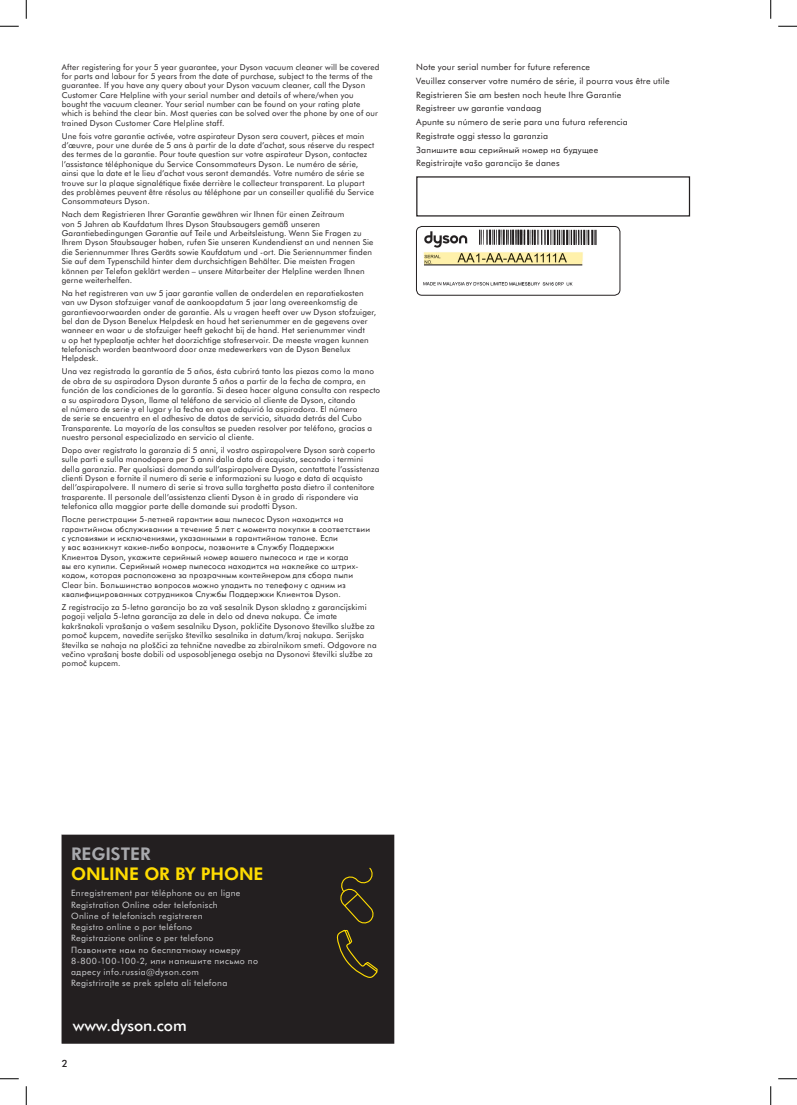
<style>
.page{position:relative;width:797px;height:1105px;background:#fff}
.page>*{position:absolute;margin:0;border:0;box-sizing:border-box;transform-origin:0 0}
.t1{font:800 17.5px "Futura BT";letter-spacing:-.005em;color:#ffdc01}
.t2{font:800 17.5px "Futura BT";letter-spacing:-.005em;color:#a8a9ad}
.t3{font:500 15.62px "Futura BT";letter-spacing:-.005em;color:#fff}
.t4{font:500 10px "Futura BT";color:#231f20}
.t5{font:8.75px/13.8px "Futura BT";letter-spacing:.02em;color:#231f20}
.t6{font:8.75px/11.2px "Futura BT";letter-spacing:.04em;color:#d1d2d4}
.t7{font:8.12px/9.4px "Futura BT";letter-spacing:.02em;color:#231f20}
</style>
<div class="page">
<img style="left:416px;top:227px;width:181px;height:68px">
<div style="left:416px;top:226px;width:204px;height:69px;border:1px solid #231f20;border-radius:6px"></div>
<div style="left:62px;top:835px;width:332px;height:209px;background:#231f20"></div>
<svg style="left:336px;top:867px;width:43px;height:112px;background:#342d1d"></svg>
<svg style="left:0;top:25px;width:19px;height:2px"></svg>
<svg style="left:778px;top:25px;width:19px;height:2px"></svg>
<svg style="left:0;top:1078px;width:19px;height:1px"></svg>
<svg style="left:778px;top:1078px;width:19px;height:1px"></svg>
<svg style="left:25px;top:0;width:2px;height:19px"></svg>
<svg style="left:25px;top:1086px;width:2px;height:19px"></svg>
<svg style="left:770px;top:0;width:1px;height:19px"></svg>
<svg style="left:770px;top:1086px;width:1px;height:19px"></svg>
<p class="t7" style="left:62px;top:62px;width:319px">After registering for your 5 year guarantee, your Dyson vacuum cleaner will be covered for parts and labour for 5 years from the date of purchase, subject to the terms of the guarantee. If you have any query about your Dyson vacuum cleaner, call the Dyson Customer Care Helpline with your serial number and details of where/when you bought the vacuum cleaner. Your serial number can be found on your rating plate which is behind the clear bin. Most queries can be solved over the phone by one of our trained Dyson Customer Care Helpline staff.</p>
<p class="t7" style="left:62px;top:131px;width:314px">Une fois votre garantie activée, votre aspirateur Dyson sera couvert, pièces et main d’œuvre, pour une durée de 5 ans à partir de la date d’achat, sous réserve du respect des termes de la garantie. Pour toute question sur votre aspirateur Dyson, contactez l’assistance téléphonique du Service Consommateurs Dyson. Le numéro de série, ainsi que la date et le lieu d’achat vous seront demandés. Votre numéro de série se trouve sur la plaque signalétique fixée derrière le collecteur transparent. La plupart des problèmes peuvent être résolus au téléphone par un conseiller qualifié du Service Consommateurs Dyson.</p>
<p class="t7" style="left:62px;top:209px;width:313px">Nach dem Registrieren Ihrer Garantie gewähren wir Ihnen für einen Zeitraum<br>von 5 Jahren ab Kaufdatum Ihres Dyson Staubsaugers gemäß unseren Garantiebedingungen Garantie auf Teile und Arbeitsleistung. Wenn Sie Fragen zu Ihrem Dyson Staubsauger haben, rufen Sie unseren Kundendienst an und nennen Sie die Seriennummer Ihres Geräts sowie Kaufdatum und -ort. Die Seriennummer finden Sie auf dem Typenschild hinter dem durchsichtigen Behälter. Die meisten Fragen können per Telefon geklärt werden – unsere Mitarbeiter der Helpline werden Ihnen gerne weiterhelfen.</p>
<p class="t7" style="left:62px;top:288px;width:316px">Na het registreren van uw 5 jaar garantie vallen de onderdelen en reparatiekosten van uw Dyson stofzuiger vanaf de aankoopdatum 5 jaar lang overeenkomstig de garantievoorwaarden onder de garantie. Als u vragen heeft over uw Dyson stofzuiger, bel dan de Dyson Benelux Helpdesk en houd het serienummer en de gegevens over wanneer en waar u de stofzuiger heeft gekocht bij de hand. Het serienummer vindt<br>u op het typeplaatje achter het doorzichtige stofreservoir. De meeste vragen kunnen telefonisch worden beantwoord door onze medewerkers van de Dyson Benelux Helpdesk.</p>
<p class="t7" style="left:62px;top:367px;width:320px">Una vez registrada la garantía de 5 años, ésta cubrirá tanto las piezas como la mano de obra de su aspiradora Dyson durante 5 años a partir de la fecha de compra, en función de las condiciones de la garantía. Si desea hacer alguna consulta con respecto a su aspiradora Dyson, llame al teléfono de servicio al cliente de Dyson, citando<br>el número de serie y el lugar y la fecha en que adquirió la aspiradora. El número<br>de serie se encuentra en el adhesivo de datos de servicio, situada detrás del Cubo Transparente. La mayoría de las consultas se pueden resolver por teléfono, gracias a nuestro personal especializado en servicio al cliente.</p>
<p class="t7" style="left:62px;top:445px;width:319px">Dopo aver registrato la garanzia di 5 anni, il vostro aspirapolvere Dyson sarà coperto sulle parti e sulla manodopera per 5 anni dalla data di acquisto, secondo i termini della garanzia. Per qualsiasi domanda sull’aspirapolvere Dyson, contattate l’assistenza clienti Dyson e fornite il numero di serie e informazioni su luogo e data di acquisto dell’aspirapolvere. Il numero di serie si trova sulla targhetta posta dietro il contenitore trasparente. Il personale dell’assistenza clienti Dyson è in grado di rispondere via telefonica alla maggior parte delle domande sui prodotti Dyson.</p>
<p class="t7" style="left:62px;top:514px;width:310px">После регистрации 5-летней гарантии ваш пылесос Dyson находится на гарантийном обслуживании в течение 5 лет с момента покупки в соответствии с условиями и исключениями, указанными в гарантийном талоне. Если<br>у вас возникнут какие-либо вопросы, позвоните в Службу Поддержки Клиентов Dyson, укажите серийный номер вашего пылесоса и где и когда<br>вы его купили. Серийный номер пылесоса находится на наклейке со штрих&shy;кодом, которая расположена за прозрачным контейнером для сбора пыли Clear bin. Большинство вопросов можно уладить по телефону с одним из квалифицированных сотрудников Службы Поддержки Клиентов Dyson.</p>
<p class="t7" style="left:62px;top:602px;width:316px">Z registracijo za 5-letno garancijo bo za vaš sesalnik Dyson skladno z garancijskimi pogoji veljala 5-letna garancija za dele in delo od dneva nakupa. Če imate kakršnakoli vprašanja o vašem sesalniku Dyson, pokličite Dysonovo številko službe za pomoč kupcem, navedite serijsko številko sesalnika in datum/kraj nakupa. Serijska številka se nahaja na ploščici za tehnične navedbe za zbiralnikom smeti. Odgovore na večino vprašanj boste dobili od usposobljenega osebja na Dysonovi številki službe za pomoč kupcem.</p>
<p class="t5" style="left:416px;top:60px;width:255px">Note your serial number for future reference<br>Veuillez conserver votre numéro de série, il pourra vous être utile Registrieren Sie am besten noch heute Ihre Garantie<br>Registreer uw garantie vandaag<br>Apunte su número de serie para una futura referencia<br>Registrate oggi stesso la garanzia<br>Запишите ваш серийный номер на будущее<br>Registrirajte vašo garancijo še danes</p>
<h1 class="t2" style="left:71px;top:842px;width:81px">REGISTER</h1>
<h1 class="t1" style="left:71px;top:862px;width:194px">ONLINE OR BY PHONE</h1>
<p class="t6" style="left:71px;top:887px;width:188px">Enregistrement par téléphone ou en ligne Registration Online oder telefonisch<br>Online of telefonisch registreren<br>Registro online o por teléfono<br>Registrazione online o per telefono Позвоните нам по бесплатному номеру 8-800-100-100-2, или напишите письмо по адресу info.russia@dyson.com<br>Registrirajte se prek spleta ali telefona</p>
<h2 class="t3" style="left:73px;top:1015px;width:115px">www.dyson.com</h2>
<p class="t4" style="left:62px;top:1056px;width:8px">2</p>
</div>
